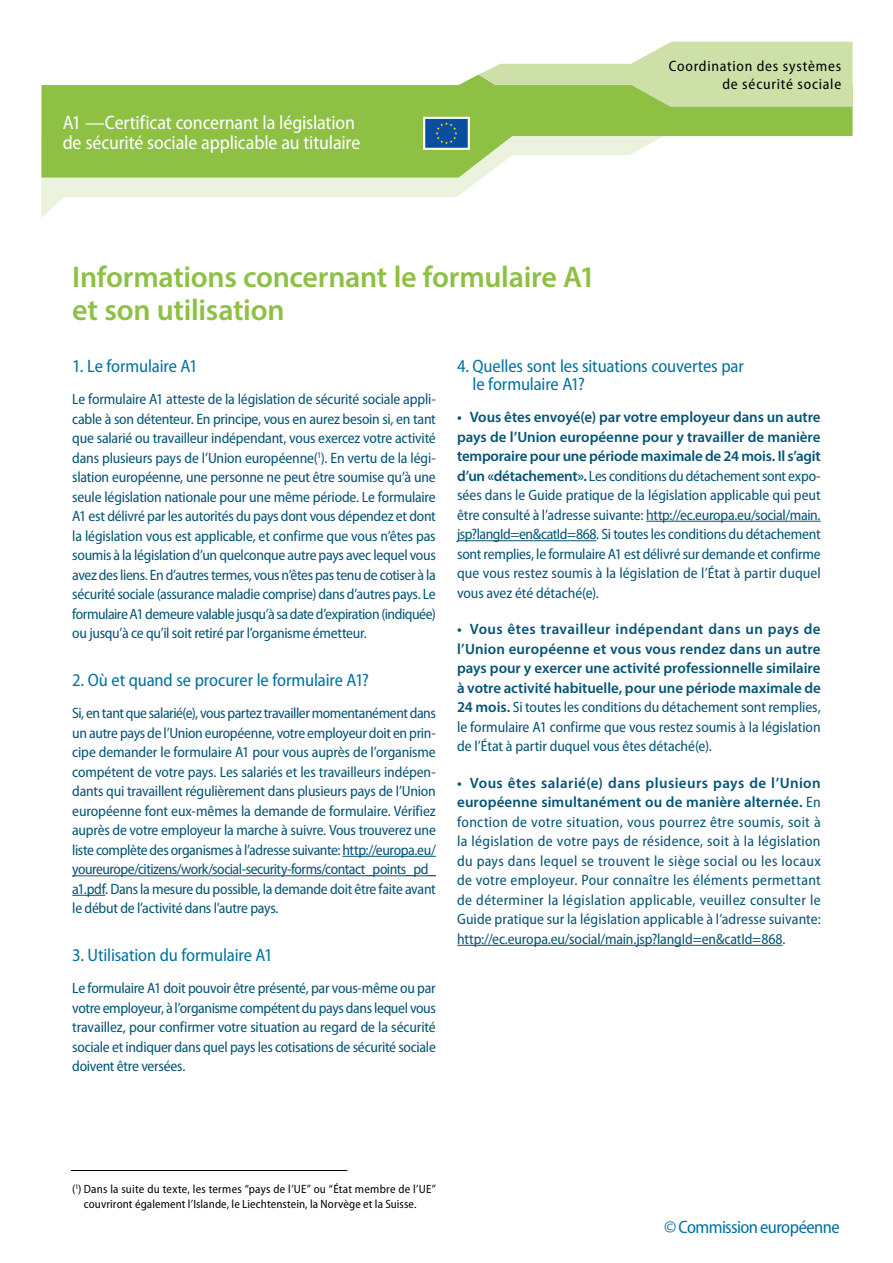
<style>
.page{position:relative;width:893px;height:1263px;background:#fff}
.page>*{position:absolute;margin:0;border:0;box-sizing:border-box;transform-origin:0 0}
.t1{font:600 30px/33px "Myriad Pro";letter-spacing:-.01em;color:#8ec044}
.Header_left{font:semi-condensed 19.5px "Myriad Pro";letter-spacing:-.01em;color:#fff}
.c{font:semi-condensed 18px/18px "Myriad Pro";letter-spacing:-.01em;color:#00729d}
.c-2{font:semi-condensed 18px "Myriad Pro";letter-spacing:-.03em;color:#00729d}
.Body{font:semi-condensed 15px/19.5px "Myriad Pro";letter-spacing:-.02em;color:#045475;text-align:justify}
.t2{font:600 15px/19.5px "Myriad Pro";letter-spacing:-.005em;color:#045475;text-align:justify}
.Header_right{font:semi-condensed 15px "Myriad Pro";letter-spacing:.05em;color:#000}
.t3{font:semi-condensed 12px/15px "Myriad Pro";letter-spacing:.01em;color:#000}
.s1{font-weight:600;font-stretch:normal}
.s2{font-weight:400;font-stretch:semi-condensed}
</style>
<div class="page">
<hr style="left:342px;top:856px;width:94px;height:1px;background:#045475">
<hr style="left:72px;top:875px;width:364px;height:1px;background:#045475">
<hr style="left:72px;top:895px;width:33px;height:1px;background:#045475">
<hr style="left:646px;top:521px;width:175px;height:1px;background:#045475">
<hr style="left:457px;top:540px;width:139px;height:1px;background:#045475">
<hr style="left:457px;top:945px;width:325px;height:1px;background:#045475">
<svg style="left:41px;top:178px;width:441px;height:40px"></svg>
<svg style="left:41px;top:75px;width:812px;height:103px;fill:#8ec044"></svg>
<svg style="left:478px;top:42px;width:375px;height:65px"></svg>
<hr style="left:71px;top:1170px;width:276px;height:1px;background:#000">
<svg style="left:422px;top:116px;width:49px;height:35px;background:#497ea4"></svg>
<p class="Header_left" style="left:63px;top:112px;width:294px">A1 —Certificat concernant la législation</p>
<p class="Header_left" style="left:63px;top:132px;width:299px">de sécurité sociale applicable au titulaire</p>
<p class="Header_right" style="left:669px;top:58px;width:174px">Coordination des systèmes</p>
<p class="Header_right" style="left:722px;top:76px;width:120px">de sécurité sociale</p>
<p class="t1" style="left:72px;top:260px;width:525px">Informations concernant le formulaire A1 et son utilisation</p>
<h1 class="c" style="left:72px;top:357px;width:127px">1. Le formulaire A1</h1>
<p class="Body" style="left:72px;top:390px;width:365px">Le formulaire A1 atteste de la législation de sécurité sociale appli&shy;cable à son détenteur. En principe, vous en aurez besoin si, en tant que salarié ou travailleur indépendant, vous exercez votre activité dans plusieurs pays de l’Union européenne(<sup>1</sup>). En vertu de la légi&shy;slation européenne, une personne ne peut être soumise qu’à une seule législation nationale pour une même période. Le formulaire A1 est délivré par les autorités du pays dont vous dépendez et dont la législation vous est applicable, et confirme que vous n’êtes pas soumis à la législation d’un quelconque autre pays avec lequel vous avez des liens. En d’autres termes, vous n’êtes pas tenu de cotiser à la sécurité sociale (assurance maladie comprise) dans d’autres pays. Le formulaire A1 demeure valable jusqu’à sa date d’expiration (indiquée) ou jusqu’à ce qu’il soit retiré par l’organisme émetteur.</p>
<h1 class="c" style="left:72px;top:671px;width:298px">2. Où et quand se procurer le formulaire A1?</h1>
<p class="Body" style="left:72px;top:704px;width:365px">Si, en tant que salarié(e), vous partez travailler momentanément dans un autre pays de l’Union européenne, votre employeur doit en prin&shy;cipe demander le formulaire A1 pour vous auprès de l’organisme compétent de votre pays. Les salariés et les travailleurs indépen&shy;dants qui travaillent régulièrement dans plusieurs pays de l’Union européenne font eux-mêmes la demande de formulaire. Vérifiez auprès de votre employeur la marche à suivre. Vous trouverez une liste complète des organismes à l’adresse suivante: http://europa.eu/ youreurope/citizens/work/social-security-forms/contact_points_pd_ a1.pdf. Dans la mesure du possible, la demande doit être faite avant le début de l’activité dans l’autre pays.</p>
<h1 class="c" style="left:72px;top:946px;width:202px">3. Utilisation du formulaire A1</h1>
<p class="Body" style="left:72px;top:979px;width:365px">Le formulaire A1 doit pouvoir être présenté, par vous-même ou par votre employeur, à l’organisme compétent du pays dans lequel vous travaillez, pour confirmer votre situation au regard de la sécurité sociale et indiquer dans quel pays les cotisations de sécurité sociale doivent être versées.</p>
<h1 class="c" style="left:473px;top:357px;width:273px;text-indent:-15px">4. Quelles sont les situations couvertes par le formulaire A1?</h1>
<p class="Body" style="left:457px;top:408px;width:365px"><span class="s1">• Vous êtes envoyé(e) par votre employeur dans un autre pays de l’Union européenne pour y travailler de manière temporaire pour une période maximale de 24 mois. Il s’agit d’un «détachement».</span> Les conditions du détachement sont expo&shy;sées dans le Guide pratique de la législation applicable qui peut être consulté à l’adresse suivante: http://ec.europa.eu/social/main. jsp?langId=en&amp;catId=868. Si toutes les conditions du détachement sont remplies, le formulaire A1 est délivré sur demande et confirme que vous restez soumis à la législation de l’État à partir duquel vous avez été détaché(e).</p>
<p class="t2" style="left:457px;top:619px;width:365px">• Vous êtes travailleur indépendant dans un pays de l’Union européenne et vous vous rendez dans un autre pays pour y exercer une activité professionnelle similaire à votre activité habituelle, pour une période maximale de 24 mois. <span class="s2">Si toutes les conditions du détachement sont remplies, le formulaire A1 confirme que vous restez soumis à la législation de l’État à partir duquel vous êtes détaché(e).</span></p>
<p class="Body" style="left:457px;top:773px;width:365px"><span class="s1">• Vous êtes salarié(e) dans plusieurs pays de l’Union européenne simultanément ou de manière alternée.</span> En fonction de votre situation, vous pourrez être soumis, soit à la législation de votre pays de résidence, soit à la législation du pays dans lequel se trouvent le siège social ou les locaux de votre employeur. Pour connaître les éléments permettant de déterminer la législation applicable, veuillez consulter le Guide pratique sur la législation applicable à l’adresse suivante: http://ec.europa.eu/social/main.jsp?langId=en&amp;catId=868.</p>
<h1 class="t3" style="left:84px;top:1181px;width:353px;text-indent:-12px">(<sup>1</sup>) Dans la suite du texte, les termes “pays de l’UE” ou “État membre de l’UE” couvriront également l’Islande, le Liechtenstein, la Norvège et la Suisse.</h1>
<p class="c-2" style="left:664px;top:1217px;width:177px">© Commission européenne</p>
</div>
